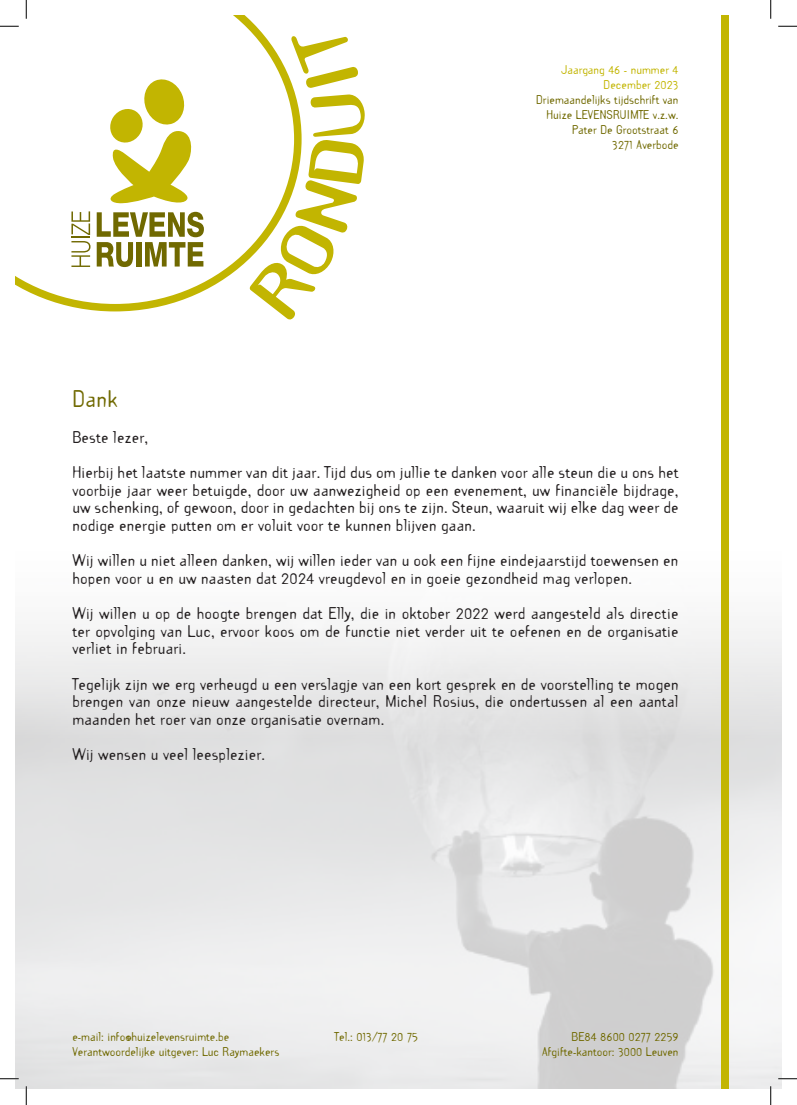
<style>
.page{position:relative;width:797px;height:1105px;background:#fff}
.page>*{position:absolute;margin:0;border:0;box-sizing:border-box;transform-origin:0 0}
.No_Spacing{font:21.25px "Template Gothic";color:#706900}
.No_Spacing-2{font:15px/17.6px "Template Gothic";letter-spacing:.01em;color:#231f20;text-align:justify}
.t1{font:11.25px "Template Gothic";color:#706900}
.t2{font:11.25px "Template Gothic";color:#c2b501}
</style>
<div class="page">
<img style="left:16px;top:520px;width:765px;height:568px">
<svg style="left:277px;top:36px;width:88px;height:284px"></svg>
<div style="left:721px;top:16px;width:7px;height:1073px;background:#c2b501"></div>
<svg style="left:16px;top:16px;width:285px;height:295px"></svg>
<svg style="left:106px;top:77px;width:88px;height:129px"></svg>
<svg style="left:97px;top:212px;width:107px;height:55px"></svg>
<svg style="left:71px;top:211px;width:19px;height:56px"></svg>
<svg style="left:0;top:25px;width:19px;height:2px"></svg>
<svg style="left:778px;top:25px;width:19px;height:2px"></svg>
<svg style="left:0;top:1078px;width:19px;height:1px"></svg>
<svg style="left:778px;top:1078px;width:19px;height:1px"></svg>
<svg style="left:25px;top:0;width:2px;height:19px"></svg>
<svg style="left:25px;top:1086px;width:2px;height:19px"></svg>
<svg style="left:770px;top:0;width:1px;height:19px"></svg>
<svg style="left:770px;top:1086px;width:1px;height:19px"></svg>
<p class="t2" style="left:561px;top:62px;width:118px">Jaargang 46 - nummer 4</p>
<p class="t2" style="left:603px;top:77px;width:76px">December 2023</p>
<p class="t1" style="left:536px;top:92px;width:144px">Driemaandelijks tijdschrift van</p>
<p class="t1" style="left:546px;top:107px;width:133px">Huize LEVENSRUIMTE v.z.w.</p>
<p class="t1" style="left:572px;top:122px;width:108px">Pater De Grootstraat 6</p>
<p class="t1" style="left:612px;top:137px;width:68px">3271 Averbode</p>
<p class="No_Spacing" style="left:72px;top:384px;width:47px">Dank</p>
<p class="No_Spacing-2" style="left:72px;top:428px;width:77px">Beste lezer,</p>
<p class="No_Spacing-2" style="left:72px;top:463px;width:608px">Hierbij het laatste nummer van dit jaar. Tijd dus om jullie te danken voor alle steun die u ons het voorbije jaar weer betuigde, door uw aanwezigheid op een evenement, uw financiële bijdrage, uw schenking, of gewoon, door in gedachten bij ons te zijn. Steun, waaruit wij elke dag weer de nodige energie putten om er voluit voor te kunnen blijven gaan.</p>
<p class="No_Spacing-2" style="left:72px;top:551px;width:607px">Wij willen u niet alleen danken, wij willen ieder van u ook een fijne eindejaarstijd toewensen en hopen voor u en uw naasten dat 2024 vreugdevol en in goeie gezondheid mag verlopen.</p>
<p class="No_Spacing-2" style="left:72px;top:604px;width:607px">Wij willen u op de hoogte brengen dat Elly, die in oktober 2022 werd aangesteld als directie ter opvolging van Luc, ervoor koos om de functie niet verder uit te oefenen en de organisatie verliet in februari.</p>
<p class="No_Spacing-2" style="left:72px;top:674px;width:607px">Tegelijk zijn we erg verheugd u een verslagje van een kort gesprek en de voorstelling te mogen brengen van onze nieuw aangestelde directeur, Michel Rosius, die ondertussen al een aantal maanden het roer van onze organisatie overnam.</p>
<p class="No_Spacing-2" style="left:72px;top:745px;width:194px">Wij wensen u veel leesplezier.</p>
<p class="t1" style="left:72px;top:1029px;width:159px">e-mail: info@huizelevensruimte.be</p>
<p class="t1" style="left:334px;top:1029px;width:85px">Tel.: 013/77 20 75</p>
<p class="t1" style="left:571px;top:1029px;width:108px">BE84 8600 0277 2259</p>
<p class="t1" style="left:72px;top:1044px;width:208px">Verantwoordelijke uitgever: Luc Raymaekers</p>
<p class="t1" style="left:541px;top:1044px;width:138px">Afgifte-kantoor: 3000 Leuven</p>
</div>
